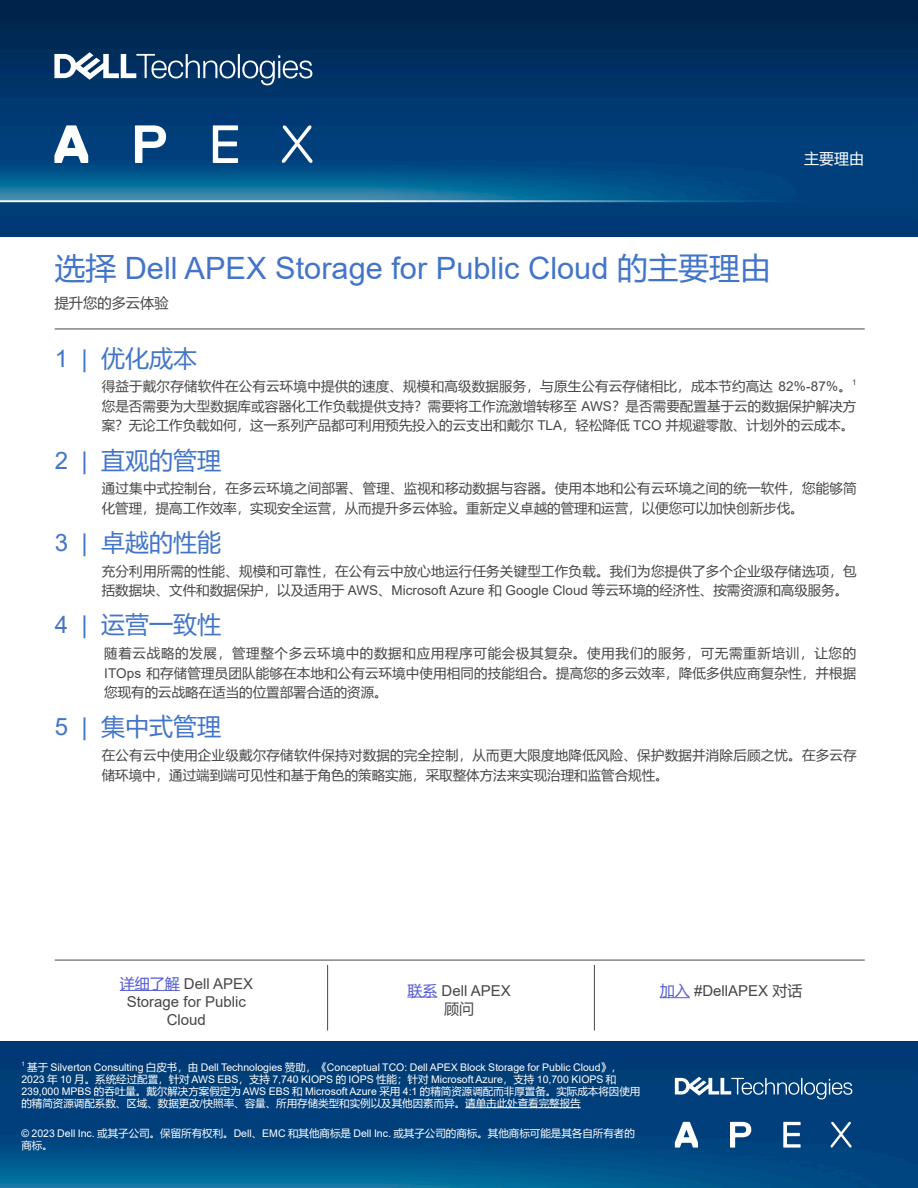
<style>
.page{position:relative;width:918px;height:1188px;background:#fff}
.page>*{position:absolute;margin:0;border:0;box-sizing:border-box;transform-origin:0 0}
.Headline_1{font:30.75px "Arial";color:#4275ca}
.List_item_subheading{font:24px "Microsoft Ya Hei";color:#4275ca}
.List_Copy{font:24px "Microsoft Ya Hei";color:#4275ca}
.t1{font:15px/18px "Arial";color:#464646;text-align:center}
.Table_Text{font:15px "Microsoft Ya Hei";color:#fff}
.t2{font:15px "Microsoft Ya Hei";color:#464646}
.Headline_1-2{font:14.25px "Microsoft Ya Hei";color:#464646}
.List_Copy-2{font:13.5px/19.5px "Microsoft Ya Hei";letter-spacing:.005em;color:#464646}
.t3{font:10.5px/12px "Arial";color:#fff}
.t4{font:10.5px/12px "Microsoft Ya Hei";color:#fff}
.List_Copy-3{font:7.8px "Arial";color:#464646}
.t5{font:6.15px "Arial";color:#fff}
.s1{font-family:"Microsoft Ya Hei"}
.s2{font-family:"Arial"}
.s3{font-family:"Microsoft Ya Hei";color:#545cd1}
</style>
<div class="page">
<img style="left:0;top:0;width:918px;height:236px">
<svg style="left:54px;top:52px;width:258px;height:33px"></svg>
<hr style="left:55px;top:329px;width:810px;height:1px;background:#464646">
<svg style="left:54px;top:125px;width:34px;height:38px"></svg>
<svg style="left:135px;top:125px;width:31px;height:38px"></svg>
<svg style="left:213px;top:125px;width:25px;height:38px"></svg>
<svg style="left:282px;top:125px;width:30px;height:38px"></svg>
<img style="left:0;top:1041px;width:918px;height:147px">
<hr style="left:465px;top:1107px;width:116px;height:1px;background:#fff">
<svg style="left:675px;top:1122px;width:23px;height:26px"></svg>
<svg style="left:730px;top:1122px;width:21px;height:26px"></svg>
<svg style="left:783px;top:1122px;width:18px;height:26px"></svg>
<svg style="left:831px;top:1122px;width:21px;height:25px"></svg>
<svg style="left:675px;top:1077px;width:177px;height:23px;background:#3d6d99"></svg>
<hr style="left:327px;top:965px;width:1px;height:66px;background:#464646">
<hr style="left:594px;top:965px;width:1px;height:66px;background:#464646">
<hr style="left:660px;top:997px;width:30px;height:1px;background:#545cd1">
<hr style="left:407px;top:997px;width:30px;height:1px;background:#545cd1">
<hr style="left:120px;top:990px;width:60px;height:1px;background:#545cd1">
<hr style="left:55px;top:960px;width:810px;height:1px;background:#464646">
<p class="Headline_1" style="left:55px;top:247px;width:718px"><span class="s1">选择</span> Dell APEX Storage for Public Cloud <span class="s1">的主要理由</span></p>
<p class="Headline_1-2" style="left:55px;top:294px;width:116px">提升您的多云体验</p>
<p class="Table_Text" style="left:804px;top:148px;width:61px">主要理由</p>
<p class="List_item_subheading" style="left:55px;top:342px;width:144px"><span class="s2">1 |</span> 优化成本</p>
<p class="List_Copy-2" style="left:102px;top:376px;width:752px">得益于戴尔存储软件在公有云环境中提供的速度、规模和高级数据服务，与原生公有云存储相比，成本节约高达 <span class="s2">82%-87%</span>。</p>
<p class="List_Copy-3" style="left:852px;top:377px;width:6px">1</p>
<p class="List_Copy-2" style="left:102px;top:396px;width:756px">您是否需要为大型数据库或容器化工作负载提供支持？需要将工作流激增转移至 <span class="s2">AWS</span>？是否需要配置基于云的数据保护解决方案？无论工作负载如何，这一系列产品都可利用预先投入的云支出和戴尔 <span class="s2">TLA</span>，轻松降低 <span class="s2">TCO</span> 并规避零散、计划外的云成本。</p>
<p class="List_item_subheading" style="left:55px;top:444px;width:168px"><span class="s2">2 |</span> 直观的管理</p>
<p class="List_Copy-2" style="left:102px;top:478px;width:756px">通过集中式控制台，在多云环境之间部署、管理、监视和移动数据与容器。使用本地和公有云环境之间的统一软件，您能够简化管理，提高工作效率，实现安全运营，从而提升多云体验。重新定义卓越的管理和运营，以便您可以加快创新步伐。</p>
<p class="List_item_subheading" style="left:55px;top:526px;width:168px"><span class="s2">3 |</span> 卓越的性能</p>
<p class="List_Copy-2" style="left:102px;top:561px;width:756px">充分利用所需的性能、规模和可靠性，在公有云中放心地运行任务关键型工作负载。我们为您提供了多个企业级存储选项，包括数据块、文件和数据保护，以及适用于 <span class="s2">AWS</span>、<span class="s2">Microsoft Azure</span> 和 <span class="s2">Google Cloud</span> 等云环境的经济性、按需资源和高级服务。</p>
<p class="List_item_subheading" style="left:55px;top:609px;width:168px"><span class="s2">4 |</span> 运营一致性</p>
<p class="List_Copy-2" style="left:104px;top:643px;width:754px;text-align:justify">随着云战略的发展，管理整个多云环境中的数据和应用程序可能会极其复杂。使用我们的服务，可无需重新培训，让您的<span class="s2">ITOps</span> 和存储管理员团队能够在本地和公有云环境中使用相同的技能组合。提高您的多云效率，降低多供应商复杂性，并根据您现有的云战略在适当的位置部署合适的资源。</p>
<p class="List_Copy" style="left:55px;top:711px;width:168px"><span class="s2">5 |</span> 集中式管理</p>
<p class="List_Copy-2" style="left:102px;top:745px;width:756px">在公有云中使用企业级戴尔存储软件保持对数据的完全控制，从而更大限度地降低风险、保护数据并消除后顾之忧。在多云存储环境中，通过端到端可见性和基于角色的策略实施，采取整体方法来实现治理和监管合规性。</p>
<p class="t1" style="left:120px;top:975px;width:135px"><span class="s3">详细了解</span> Dell APEX<br>Storage for Public<br>Cloud</p>
<p class="t1" style="left:407px;top:981px;width:105px"><span class="s3">联系</span> Dell APEX</p>
<p class="t1" style="left:660px;top:982px;width:144px"><span class="s3">加入</span> #DellAPEX <span class="s1">对话</span></p>
<p class="t2" style="left:444px;top:998px;width:31px">顾问</p>
<p class="t5" style="left:21px;top:1059px;width:5px">1</p>
<p class="t3" style="left:21px;top:1061px;width:621px;text-indent:6px"><span class="s1">基于</span> Silverton Consulting <span class="s1">白皮书，由</span> Dell Technologies <span class="s1">赞助，《</span>Conceptual TCO: Dell APEX Block Storage for Public Cloud<span class="s1">》，</span>2023 <span class="s1">年</span> 10 <span class="s1">月。系统经过配置，针对</span> AWS EBS<span class="s1">，支持</span> 7,740 KIOPS <span class="s1">的</span> IOPS <span class="s1">性能；针对</span> Microsoft Azure<span class="s1">，支持</span> 10,700 KIOPS <span class="s1">和</span>239,000 MPBS <span class="s1">的吞吐量。戴尔解决方案假定为</span> AWS EBS <span class="s1">和</span> Microsoft Azure <span class="s1">采用</span> 4:1 <span class="s1">的精简资源调配而非厚置备。实际成本将因使用的精简资源调配系数、区域、数据更改</span>/<span class="s1">快照率、容量、所用存储类型和实例以及其他因素而异。请单击此处查看完整报告</span></p>
<p class="t4" style="left:21px;top:1127px;width:615px"><span class="s2">© 2023 Dell Inc.</span> 或其子公司。保留所有权利。<span class="s2">Dell</span>、<span class="s2">EMC</span> 和其他商标是 <span class="s2">Dell Inc.</span> 或其子公司的商标。其他商标可能是其各自所有者的商标。</p>
</div>
